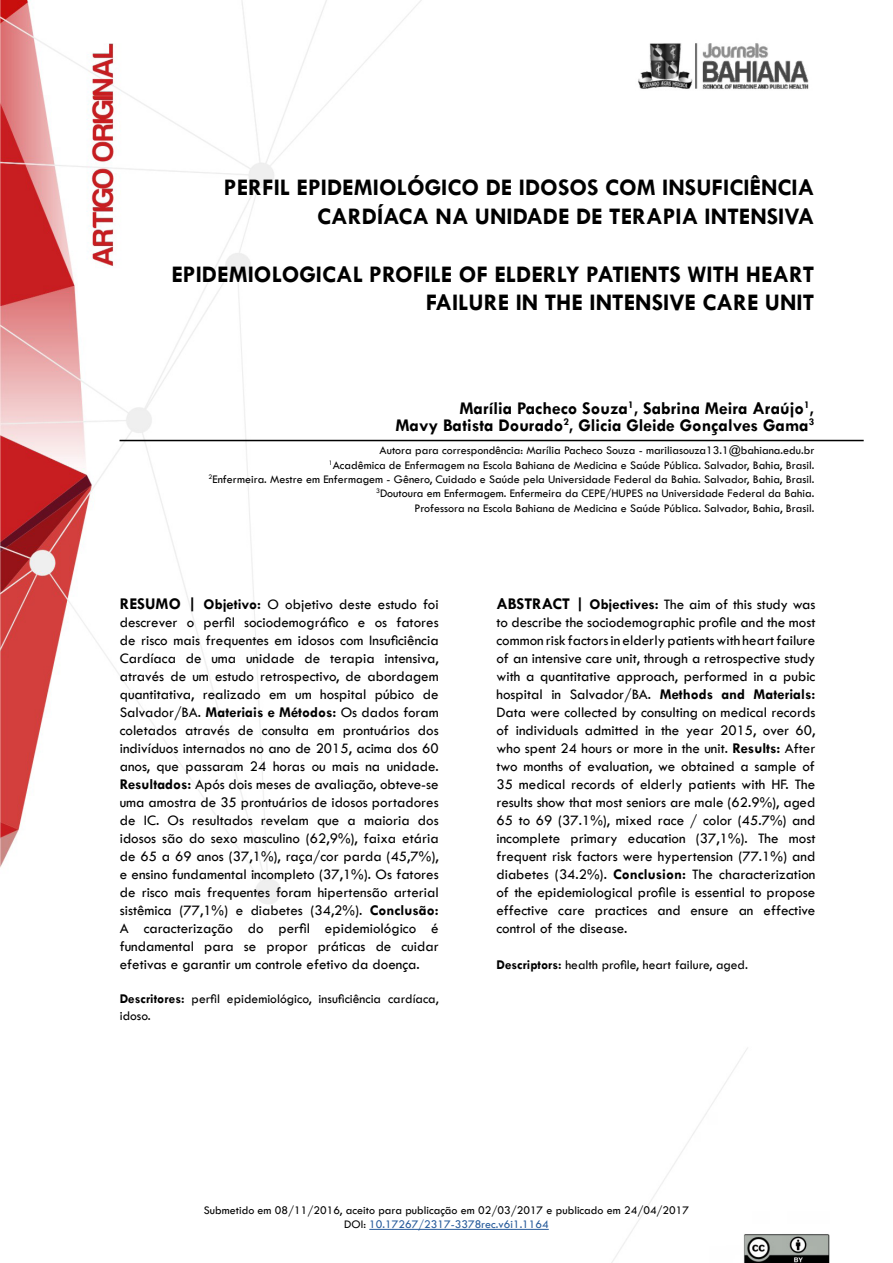
<style>
.page{position:relative;width:893px;height:1263px;background:#fff}
.page>*{position:absolute;margin:0;border:0;box-sizing:border-box;transform-origin:0 0}
.t1{font:700 24px/28.8px "Tw Cen";color:#000;text-align:right}
.t2{font:700 18px/16.5px "Tw Cen";color:#000;text-align:right}
.t3{font:15px/18px "Tw Cen";color:#000;text-align:justify}
.t4{font:13.5px/16.2px "Tw Cen";color:#000}
.t5{font:12px/14.4px "Tw Cen";color:#000;text-align:right}
.s1{font-weight:700;font-size:16.5px}
.s2{font-weight:700}
.s3{color:#275b9b}
</style>
<div class="page">
<img style="left:0;top:0;width:864px;height:1263px">
<hr style="left:120px;top:440px;width:744px;height:1px;background:#000">
<hr style="left:369px;top:1229px;width:180px;height:1px;background:#275b9b">
<h1 class="t1" style="left:224px;top:173px;width:592px">PERFIL EPIDEMIOLÓGICO DE IDOSOS COM INSUFICIÊNCIA<br>CARDÍACA NA UNIDADE DE TERAPIA INTENSIVA</h1>
<h1 class="t1" style="left:171px;top:259px;width:644px">EPIDEMIOLOGICAL PROFILE OF ELDERLY PATIENTS WITH HEART<br>FAILURE IN THE INTENSIVE CARE UNIT</h1>
<p class="t2" style="left:395px;top:400px;width:420px">Marília Pacheco Souza<sup>1</sup>, Sabrina Meira Araújo<sup>1</sup>,<br>Mavy Batista Dourado<sup>2</sup>, Glicia Gleide Gonçalves Gama<sup>3</sup></p>
<p class="t5" style="left:209px;top:443px;width:607px">Autora para correspondência: Marília Pacheco Souza - mariliasouza13.1@bahiana.edu.br<br><sup>1</sup>Acadêmica de Enfermagem na Escola Bahiana de Medicina e Saúde Pública. Salvador, Bahia, Brasil.<br><sup>2</sup>Enfermeira. Mestre em Enfermagem - Gênero, Cuidado e Saúde pela Universidade Federal da Bahia. Salvador, Bahia, Brasil.<br><sup>3</sup>Doutoura em Enfermagem. Enfermeira da CEPE/HUPES na Universidade Federal da Bahia.<br>Professora na Escola Bahiana de Medicina e Saúde Pública. Salvador, Bahia, Brasil.</p>
<p class="t3" style="left:120px;top:595px;width:320px"><span class="s1">RESUMO |</span> <span class="s2">Objetivo:</span> O objetivo deste estudo foi descrever o perfil sociodemográfico e os fatores de risco mais frequentes em idosos com Insuficiência Cardíaca de uma unidade de terapia intensiva, através de um estudo retrospectivo, de abordagem quantitativa, realizado em um hospital púbico de Salvador/BA. <span class="s2">Materiais e Métodos:</span> Os dados foram coletados através de consulta em prontuários dos indivíduos internados no ano de 2015, acima dos 60 anos, que passaram 24 horas ou mais na unidade.<br><span class="s2">Resultados:</span> Após dois meses de avaliação, obteve-se uma amostra de 35 prontuários de idosos portadores de IC. Os resultados revelam que a maioria dos idosos são do sexo masculino (62,9%), faixa etária de 65 a 69 anos (37,1%), raça/cor parda (45,7%), e ensino fundamental incompleto (37,1%). Os fatores de risco mais frequentes foram hipertensão arterial sistêmica (77,1%) e diabetes (34,2%). <span class="s2">Conclusão:<br></span>A caracterização do perfil epidemiológico é fundamental para se propor práticas de cuidar efetivas e garantir um controle efetivo da doença.</p>
<p class="t4" style="left:120px;top:991px;width:320px"><span class="s2">Descritores:</span> perfil epidemiológico, insuficiência cardíaca, idoso.</p>
<p class="t3" style="left:496px;top:595px;width:320px"><span class="s1">ABSTRACT |</span> <span class="s2">Objectives:</span> The aim of this study was to describe the sociodemographic profile and the most common risk factors in elderly patients with heart failure of an intensive care unit, through a retrospective study with a quantitative approach, performed in a pubic hospital in Salvador/BA. <span class="s2">Methods and Materials:<br></span>Data were collected by consulting on medical records of individuals admitted in the year 2015, over 60, who spent 24 hours or more in the unit. <span class="s2">Results:</span> After two months of evaluation, we obtained a sample of 35 medical records of elderly patients with HF. The results show that most seniors are male (62.9%), aged 65 to 69 (37.1%), mixed race / color (45.7%) and incomplete primary education (37,1%). The most frequent risk factors were hypertension (77.1%) and diabetes (34.2%). <span class="s2">Conclusion:</span> The characterization of the epidemiological profile is essential to propose effective care practices and ensure an effective control of the disease.</p>
<p class="t4" style="left:496px;top:957px;width:253px"><span class="s2">Descriptors:</span> health profile, heart failure, aged.</p>
<p class="t5" style="left:204px;top:1203px;width:487px;text-align:center">Submetido em 08/11/2016, aceito para publicação em 02/03/2017 e publicado em 24/04/2017<br>DOI: <span class="s3">10.17267/2317-3378rec.v6i1.1164</span></p>
</div>
